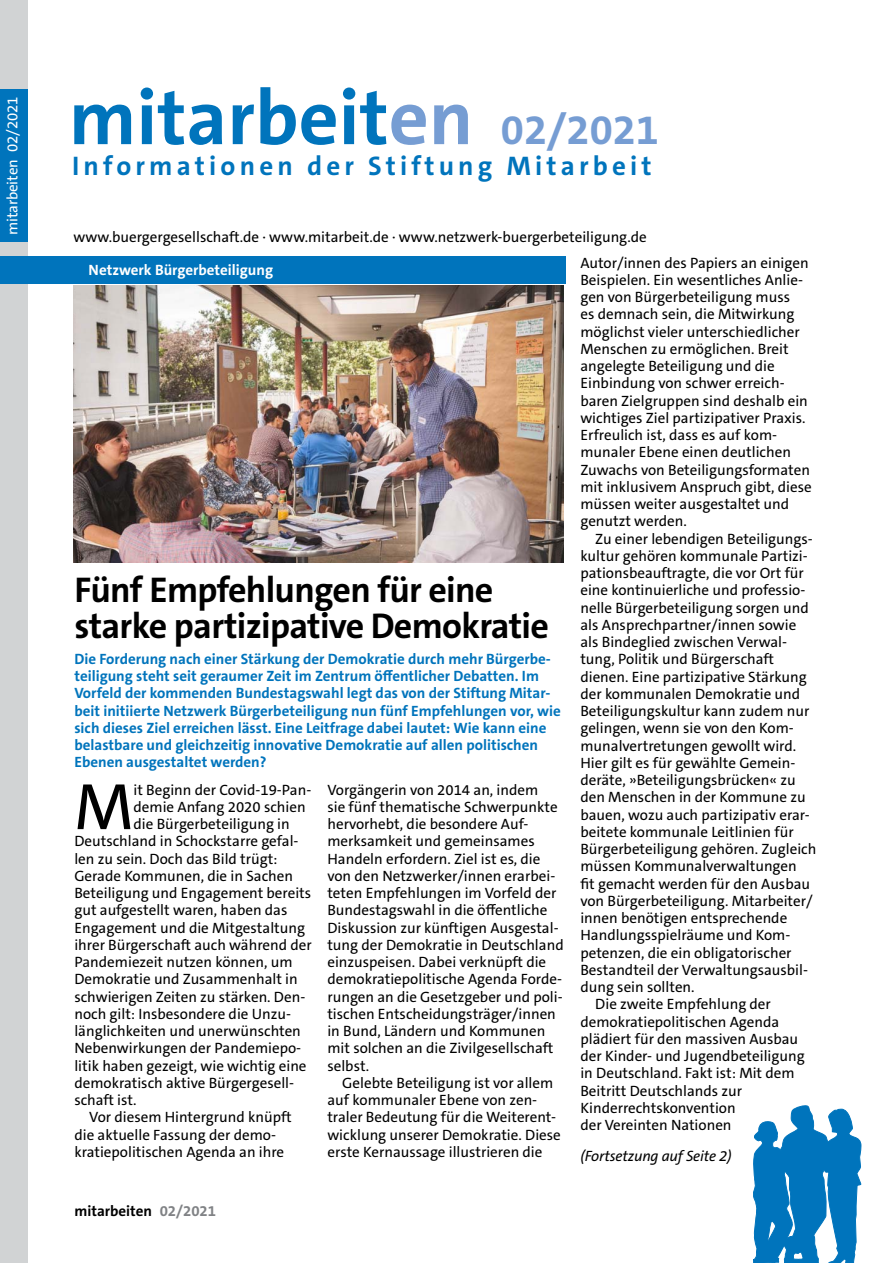
<style>
.page{position:relative;width:893px;height:1263px;background:#fff}
.page>*{position:absolute;margin:0;border:0;box-sizing:border-box;transform-origin:0 0}
.t1{font:700 78px "The Sans C5";color:#0074bc}
.t2{font:66.15px "The Sans C5";color:#000}
.t3{font:700 36px/36px "The Sans C5";letter-spacing:-.02em;color:#000}
.t4{font:700 27px "The Sans C5";letter-spacing:.155em;color:#0074bc}
.t5{font:15px/17.2px "The Sans C5";color:#000}
.t6{font:700 15px/17.2px "The Sans C5";color:#0074bc}
.t7{font:700 15px "The Sans C5";color:#fff}
.t8{font:italic 15px "The Sans C5";letter-spacing:-.01em;color:#000}
.t9{font:700 15px "The Sans C5";color:#000}
.t10{font:15px "The Sans C5";letter-spacing:-.01em;color:#fff}
.s1{color:#769dd3}
.s2{font-size:42px;color:#769dd3}
.s3{color:#808285}
</style>
<div class="page">
<div style="left:0;top:229px;width:28px;height:1034px;background:#d1d3d4"></div>
<div style="left:0;top:0;width:28px;height:89px;background:#d1d3d4"></div>
<div style="left:0;top:89px;width:28px;height:153px;background:#0074bc"></div>
<div style="left:0;top:256px;width:566px;height:28px;background:#0074bc"></div>
<svg style="left:753px;top:1105px;width:108px;height:158px"></svg>
<img style="left:73px;top:285px;width:491px;height:277px">
<p class="t10" style="left:3px;top:235px;width:140px;rotate:-90deg">mitarbeiten 02/2021</p>
<h1 class="t1" style="left:69px;top:68px;width:592px">mitarbeit<span class="s1">en</span> <span class="s2">02/2021</span></h1>
<h3 class="t4" style="left:72px;top:149px;width:581px">Informationen der Stiftung Mitarbeit</h3>
<p class="t5" style="left:73px;top:228px;width:575px">www.buergergesellschaft.de · www.mitarbeit.de · www.netzwerk-buergerbeteiligung.de</p>
<p class="t7" style="left:89px;top:260px;width:186px">Netzwerk Bürgerbeteiligung</p>
<h3 class="t3" style="left:74px;top:572px;width:476px">Fünf Empfehlungen für eine starke partizipative Demokratie</h3>
<p class="t6" style="left:74px;top:650px;width:488px">Die Forderung nach einer Stärkung der Demokratie durch mehr Bürgerbe&shy;teiligung steht seit geraumer Zeit im Zentrum öffentlicher Debatten. Im Vorfeld der kommenden Bundestagswahl legt das von der Stiftung Mitar&shy;beit initiierte Netzwerk Bürgerbeteiligung nun fünf Empfehlungen vor, wie sich dieses Ziel erreichen lässt. Eine Leitfrage dabei lautet: Wie kann eine belastbare und gleichzeitig innovative Demokratie auf allen politischen Ebenen ausgestaltet werden?</p>
<h2 class="t2" style="left:74px;top:764px;width:61px">M</h2>
<p class="t5" style="left:134px;top:781px;width:179px">it Beginn der Covid-19-Pan-</p>
<p class="t5" style="left:134px;top:798px;width:174px">demie Anfang 2020 schien</p>
<p class="t5" style="left:134px;top:815px;width:158px">die Bürgerbeteiligung in</p>
<p class="t5" style="left:74px;top:833px;width:226px">Deutschland in Schockstarre gefal-</p>
<p class="t5" style="left:74px;top:850px;width:205px">len zu sein. Doch das Bild trügt:</p>
<p class="t5" style="left:74px;top:867px;width:220px">Gerade Kommunen, die in Sachen</p>
<p class="t5" style="left:74px;top:884px;width:238px">Beteiligung und Engagement bereits</p>
<p class="t5" style="left:74px;top:902px;width:215px">gut aufgestellt waren, haben das</p>
<p class="t5" style="left:74px;top:919px;width:232px">Engagement und die Mitgestaltung</p>
<p class="t5" style="left:74px;top:936px;width:239px">ihrer Bürgerschaft auch während der</p>
<p class="t5" style="left:74px;top:953px;width:220px">Pandemiezeit nutzen können, um</p>
<p class="t5" style="left:74px;top:971px;width:225px">Demokratie und Zusammenhalt in</p>
<p class="t5" style="left:74px;top:988px;width:232px">schwierigen Zeiten zu stärken. Den-</p>
<p class="t5" style="left:74px;top:1005px;width:218px">noch gilt: Insbesondere die Unzu-</p>
<p class="t5" style="left:74px;top:1022px;width:228px">länglichkeiten und unerwünschten</p>
<p class="t5" style="left:74px;top:1040px;width:228px">Nebenwirkungen der Pandemiepo-</p>
<p class="t5" style="left:74px;top:1057px;width:234px">litik haben gezeigt, wie wichtig eine</p>
<p class="t5" style="left:74px;top:1074px;width:221px">demokratisch aktive Bürgergesell-</p>
<p class="t5" style="left:74px;top:1091px;width:64px">schaft ist.</p>
<p class="t5" style="left:89px;top:1109px;width:204px">Vor diesem Hintergrund knüpft</p>
<p class="t5" style="left:74px;top:1126px;width:203px">die aktuelle Fassung der demo-</p>
<p class="t5" style="left:74px;top:1143px;width:211px">kratiepolitischen Agenda an ihre</p>
<p class="t5" style="left:327px;top:781px;width:238px">Vorgängerin von 2014 an, indem<br>sie fünf thematische Schwerpunkte hervorhebt, die besondere Auf&shy;merksamkeit und gemeinsames Handeln erfordern. Ziel ist es, die von den Netzwerker/innen erarbei&shy;teten Empfehlungen im Vorfeld der Bundestagswahl in die öffentliche Diskussion zur künftigen Ausgestal&shy;tung der Demokratie in Deutschland einzuspeisen. Dabei verknüpft die demokratiepolitische Agenda Forde&shy;rungen an die Gesetzgeber und poli&shy;tischen Entscheidungsträger/innen in Bund, Ländern und Kommunen mit solchen an die Zivilgesellschaft selbst.</p>
<p class="t5" style="left:327px;top:1074px;width:235px;text-indent:15px">Gelebte Beteiligung ist vor allem auf kommunaler Ebene von zen&shy;traler Bedeutung für die Weiterent&shy;wicklung unserer Demokratie. Diese erste Kernaussage illustrieren die</p>
<p class="t9" style="left:74px;top:1201px;width:143px">mitarbeiten <span class="s3">02/2021</span></p>
<p class="t5" style="left:580px;top:254px;width:233px">Autor/innen des Papiers an einigen Beispielen. Ein wesentliches Anlie&shy;gen von Bürgerbeteiligung muss<br>es demnach sein, die Mitwirkung möglichst vieler unterschiedlicher Menschen zu ermöglichen. Breit angelegte Beteiligung und die Einbindung von schwer erreich&shy;baren Zielgruppen sind deshalb ein wichtiges Ziel partizipativer Praxis.<br>Erfreulich ist, dass es auf kom&shy;munaler Ebene einen deutlichen Zuwachs von Beteiligungsformaten mit inklusivem Anspruch gibt, diese müssen weiter ausgestaltet und genutzt werden.</p>
<p class="t5" style="left:595px;top:530px;width:219px">Zu einer lebendigen Beteiligungs-</p>
<p class="t5" style="left:580px;top:547px;width:229px">kultur gehören kommunale Partizi-</p>
<p class="t5" style="left:580px;top:564px;width:225px">pationsbeauftragte, die vor Ort für</p>
<p class="t5" style="left:580px;top:582px;width:226px">eine kontinuierliche und professio-</p>
<p class="t5" style="left:580px;top:599px;width:230px">nelle Bürgerbeteiligung sorgen und</p>
<p class="t5" style="left:580px;top:616px;width:217px">als Ansprechpartner/innen sowie</p>
<p class="t5" style="left:580px;top:633px;width:208px">als Bindeglied zwischen Verwal-</p>
<p class="t5" style="left:580px;top:651px;width:195px">tung, Politik und Bürgerschaft</p>
<p class="t5" style="left:580px;top:668px;width:228px">dienen. Eine partizipative Stärkung</p>
<p class="t5" style="left:580px;top:685px;width:221px">der kommunalen Demokratie und</p>
<p class="t5" style="left:580px;top:702px;width:230px">Beteiligungskultur kann zudem nur</p>
<p class="t5" style="left:580px;top:720px;width:215px">gelingen, wenn sie von den Kom-</p>
<p class="t5" style="left:580px;top:737px;width:217px">munalvertretungen gewollt wird.</p>
<p class="t5" style="left:580px;top:754px;width:217px">Hier gilt es für gewählte Gemein-</p>
<p class="t5" style="left:580px;top:771px;width:217px">deräte, »Beteiligungsbrücken« zu</p>
<p class="t5" style="left:580px;top:789px;width:227px">den Menschen in der Kommune zu</p>
<p class="t5" style="left:580px;top:806px;width:231px">bauen, wozu auch partizipativ erar-</p>
<p class="t5" style="left:580px;top:823px;width:215px">beitete kommunale Leitlinien für</p>
<p class="t5" style="left:580px;top:840px;width:237px">Bürgerbeteiligung gehören. Zugleich</p>
<p class="t5" style="left:580px;top:858px;width:218px">müssen Kommunalverwaltungen</p>
<p class="t5" style="left:580px;top:875px;width:231px">fit gemacht werden für den Ausbau</p>
<p class="t5" style="left:580px;top:892px;width:234px">von Bürgerbeteiligung. Mitarbeiter/</p>
<p class="t5" style="left:580px;top:909px;width:208px">innen benötigen entsprechende</p>
<p class="t5" style="left:580px;top:927px;width:211px">Handlungsspielräume und Kom-</p>
<p class="t5" style="left:580px;top:944px;width:213px">petenzen, die ein obligatorischer</p>
<p class="t5" style="left:580px;top:961px;width:229px">Bestandteil der Verwaltungsausbil-</p>
<p class="t5" style="left:580px;top:978px;width:116px">dung sein sollten.</p>
<p class="t5" style="left:595px;top:996px;width:177px">Die zweite Empfehlung der</p>
<p class="t5" style="left:580px;top:1013px;width:200px">demokratiepolitischen Agenda</p>
<p class="t5" style="left:580px;top:1030px;width:219px">plädiert für den massiven Ausbau</p>
<p class="t5" style="left:580px;top:1047px;width:226px">der Kinder- und Jugendbeteiligung</p>
<p class="t5" style="left:580px;top:1065px;width:216px">in Deutschland. Fakt ist: Mit dem</p>
<p class="t5" style="left:580px;top:1082px;width:163px">Beitritt Deutschlands zur</p>
<p class="t5" style="left:580px;top:1099px;width:157px">Kinderrechtskonvention</p>
<p class="t5" style="left:580px;top:1116px;width:153px">der Vereinten Nationen</p>
<p class="t8" style="left:580px;top:1146px;width:153px">(Fortsetzung auf Seite 2)</p>
</div>
